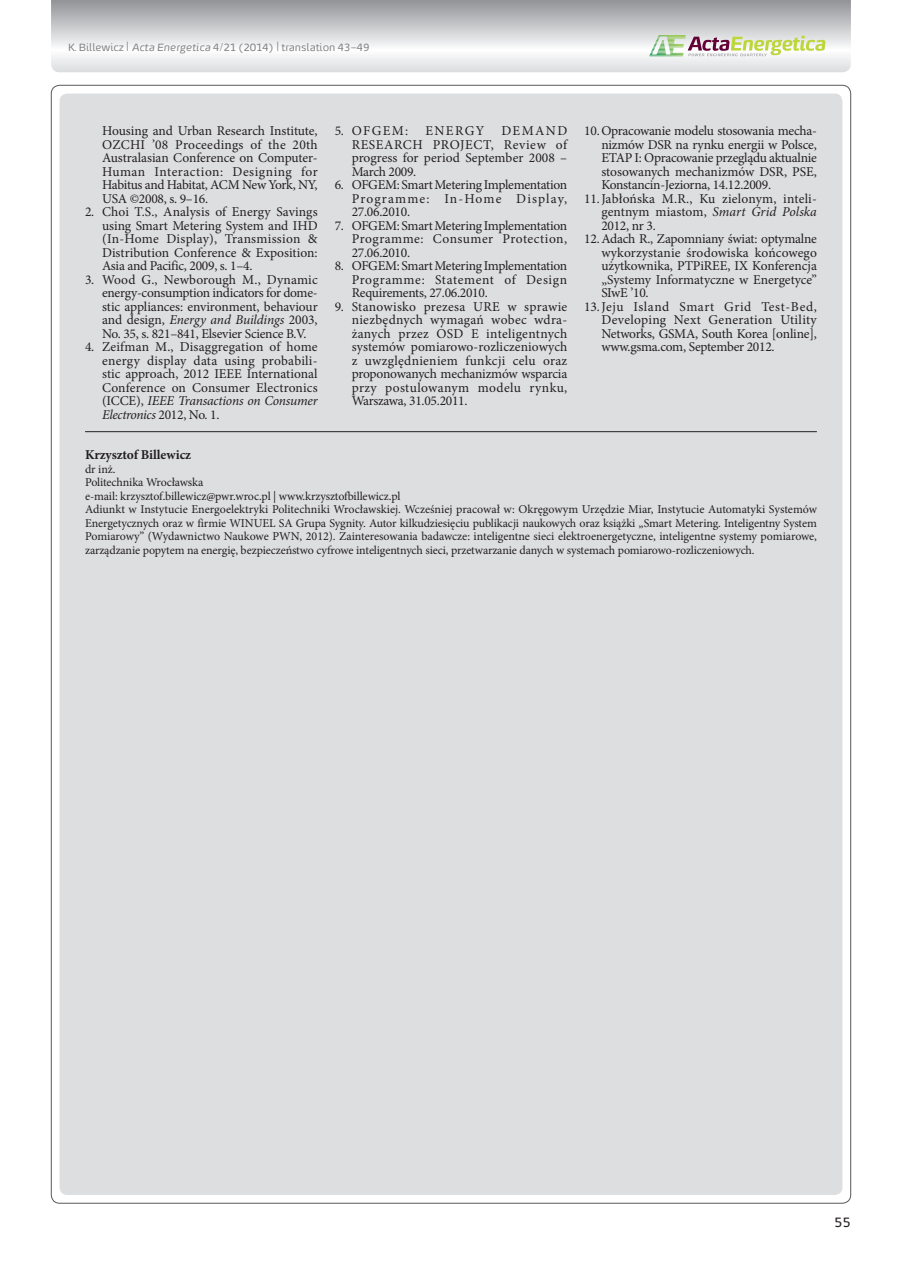
<style>
.page{position:relative;width:902px;height:1263px;background:#fff}
.page>*{position:absolute;margin:0;border:0;box-sizing:border-box;transform-origin:0 0}
.t1{font:13.5px/13.5px "Minion Pro";letter-spacing:-.01em;color:#231f20;text-align:justify}
.t2{font:13.5px "Minion Pro";letter-spacing:.015em;color:#231f20}
.t3{font:13.5px "Minion Pro";letter-spacing:.01em;color:#231f20}
.t4{font:13.5px "Minion Pro";letter-spacing:.04em;color:#231f20}
.t5{font:13.5px "Minion Pro";letter-spacing:.025em;color:#231f20}
.t6{font:700 13.5px "Minion Pro";letter-spacing:-.01em;color:#231f20}
.t7{font:13.5px "Energa";color:#231f20}
.t8{font:12px/13.5px "Minion Pro";letter-spacing:-.01em;color:#231f20}
.t9{font:10.5px "Energa";letter-spacing:-.01em;color:#808285}
.s1{font-size:13.5px}
.s2{font-style:italic}
</style>
<div class="page">
<div style="left:60px;top:94px;width:782px;height:1101px;background:#dddee0;border-radius:8px"></div>
<svg style="left:51px;top:0;width:799px;height:72px"></svg>
<svg style="left:649px;top:35px;width:176px;height:21px"></svg>
<hr style="left:85px;top:431px;width:731px;height:1px;background:#231f20">
<p class="t9" style="left:68px;top:41px;width:303px">K. Billewicz <span class="s1">|</span> <span class="s2">Acta Energetica</span> 4/21 (2014) <span class="s1">|</span> translation 43–49</p>
<p class="t1" style="left:102px;top:124px;width:217px">Housing and Urban Research Institute, OZCHI ’08 Proceedings of the 20th Australasian Conference on Computer-Human Interaction: Designing for Habitus and Habitat, ACM New York, NY, USA ©2008, s. 9–16.</p>
<p class="t1" style="left:102px;top:205px;width:217px;text-indent:-17px">2. Choi T.S., Analysis of Energy Savings using Smart Metering System and IHD (In-Home Display), Transmission &amp; Distribution Conference &amp; Exposition:<br>Asia and Pacific, 2009, s. 1–4.</p>
<p class="t1" style="left:102px;top:273px;width:217px;text-indent:-17px">3. Wood G., Newborough M., Dynamic energy-consumption indicators for dome&shy;stic appliances: environment, behaviour and design, <span class="s2">Energy and Buildings</span> 2003, No. 35, s. 821–841, Elsevier Science B.V.</p>
<p class="t1" style="left:102px;top:340px;width:217px;text-indent:-17px">4. Zeifman M., Disaggregation of home energy display data using probabili&shy;stic approach, 2012 IEEE International Conference on Consumer Electronics (ICCE), <span class="s2">IEEE Transactions on Consumer Electronics</span> 2012, No. 1.</p>
<p class="t1" style="left:352px;top:124px;width:217px;text-indent:150px">DEMAND RESEARCH PROJECT, Review of progress for period September 2008 – March 2009.</p>
<p class="t1" style="left:352px;top:178px;width:217px;text-indent:-17px">6. OFGEM: Smart Metering Implementation Programme: In-Home Display, 27.06.2010.</p>
<p class="t1" style="left:352px;top:219px;width:217px;text-indent:-17px">7. OFGEM: Smart Metering Implementation Programme: Consumer Protection, 27.06.2010.</p>
<p class="t1" style="left:352px;top:259px;width:217px;text-indent:-17px">8. OFGEM: Smart Metering Implementation Programme: Statement of Design Requirements, 27.06.2010.</p>
<p class="t1" style="left:352px;top:300px;width:217px;text-indent:-17px">9. Stanowisko prezesa URE w sprawie niezbędnych wymagań wobec wdra&shy;żanych przez OSD E inteligentnych systemów pomiarowo-rozliczeniowych z uwzględnieniem funkcji celu oraz proponowanych mechanizmów wsparcia przy postulowanym modelu rynku, Warszawa, 31.05.2011.</p>
<p class="t1" style="left:334px;top:124px;width:75px">5. OFGEM:</p>
<p class="t1" style="left:425px;top:124px;width:60px">ENERGY</p>
<p class="t1" style="left:584px;top:124px;width:234px">10.Opracowanie modelu stosowania mecha-</p>
<p class="t1" style="left:601px;top:138px;width:217px">nizmów DSR na rynku energii w Polsce,</p>
<p class="t1" style="left:601px;top:151px;width:217px">ETAP I: Opracowanie przeglądu aktualnie</p>
<p class="t1" style="left:601px;top:165px;width:217px">stosowanych mechanizmów DSR, PSE,</p>
<p class="t1" style="left:601px;top:178px;width:171px">Konstancin-Jeziorna, 14.12.2009.</p>
<p class="t2" style="left:584px;top:189px;width:234px">11.Jabłońska M.R., Ku zielonym, inteli-</p>
<p class="t1" style="left:601px;top:205px;width:217px">gentnym miastom, <span class="s2">Smart Grid Polska</span></p>
<p class="t1" style="left:601px;top:219px;width:56px">2012, nr 3.</p>
<p class="t1" style="left:584px;top:232px;width:234px">12.Adach R., Zapomniany świat: optymalne</p>
<p class="t3" style="left:601px;top:243px;width:217px">wykorzystanie środowiska końcowego</p>
<p class="t1" style="left:601px;top:259px;width:217px">użytkownika, PTPiREE, IX Konferencja</p>
<p class="t1" style="left:601px;top:273px;width:217px">„Systemy Informatyczne w Energetyce”</p>
<p class="t1" style="left:601px;top:286px;width:49px">SIwE ’10.</p>
<p class="t4" style="left:584px;top:297px;width:234px">13.Jeju Island Smart Grid Test-Bed,</p>
<p class="t5" style="left:601px;top:311px;width:217px">Developing Next Generation Utility</p>
<p class="t1" style="left:601px;top:327px;width:217px">Networks, GSMA, South Korea [online],</p>
<p class="t1" style="left:601px;top:340px;width:175px">www.gsma.com, September 2012.</p>
<p class="t6" style="left:85px;top:445px;width:108px">Krzysztof Billewicz</p>
<p class="t8" style="left:85px;top:462px;width:733px">dr inż.<br>Politechnika Wrocławska<br>e-mail: krzysztof.billewicz@pwr.wroc.pl | www.krzysztofbillewicz.pl<br>Adiunkt w Instytucie Energoelektryki Politechniki Wrocławskiej. Wcześniej pracował w: Okręgowym Urzędzie Miar, Instytucie Automatyki Systemów Energetycznych oraz w firmie WINUEL SA Grupa Sygnity. Autor kilkudziesięciu publikacji naukowych oraz książki „Smart Metering. Inteligentny System Pomiarowy” (Wydawnictwo Naukowe PWN, 2012). Zainteresowania badawcze: inteligentne sieci elektroenergetyczne, inteligentne systemy pomiarowe, zarządzanie popytem na energię, bezpieczeństwo cyfrowe inteligentnych sieci, przetwarzanie danych w systemach pomiarowo-rozliczeniowych.</p>
<p class="t7" style="left:834px;top:1213px;width:18px">55</p>
</div>
